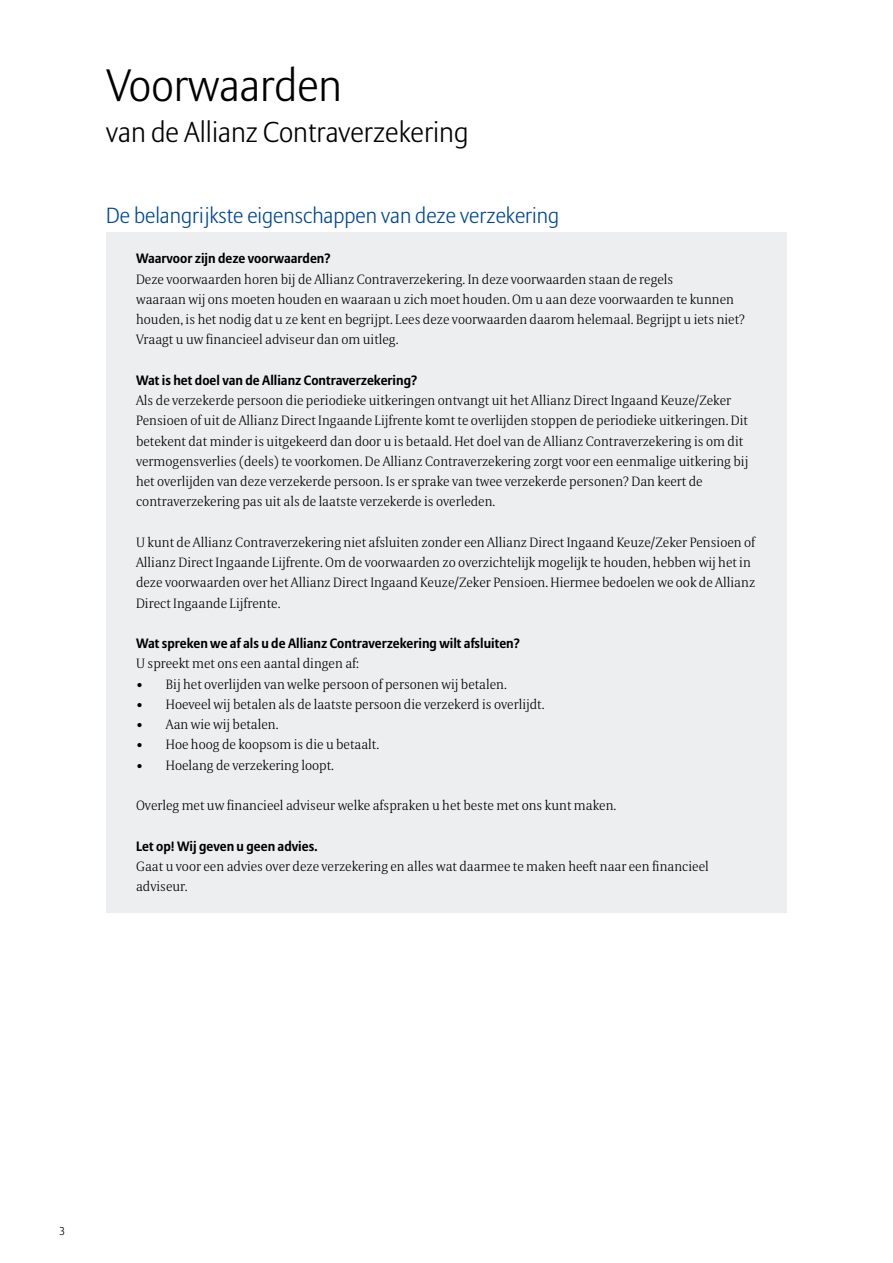
<style>
.page{position:relative;width:893px;height:1263px;background:#fff}
.page>*{position:absolute;margin:0;border:0;box-sizing:border-box;transform-origin:0 0}
.KOP{font:300 45px "Allianz Sans";color:#000}
.KOP-2{font:300 28.5px "Allianz Sans";color:#000}
.PLAT{font:300 21.75px "Allianz Sans";color:#004895}
.PLAT-2{font:300 13.5px/20.2px "Allianz Serif";color:#000}
.PLAT-3{font:700 13.5px "Allianz Sans";color:#000}
.t1{font:300 11.25px "Allianz Sans";color:#000}
</style>
<div class="page">
<div style="left:106px;top:232px;width:681px;height:681px;background:#edeeef"></div>
<p class="KOP" style="left:106px;top:59px;width:237px">Voorwaarden</p>
<p class="KOP-2" style="left:106px;top:115px;width:364px">van de Allianz Contraverzekering</p>
<p class="PLAT" style="left:106px;top:202px;width:454px">De belangrijkste eigenschappen van deze verzekering</p>
<p class="PLAT-3" style="left:136px;top:250px;width:196px">Waarvoor zijn deze voorwaarden?</p>
<p class="PLAT-2" style="left:136px;top:269px;width:539px">Deze voorwaarden horen bij de Allianz Contraverzekering. In deze voorwaarden staan de regels</p>
<p class="PLAT-2" style="left:136px;top:290px;width:610px">waaraan wij ons moeten houden en waaraan u zich moet houden. Om u aan deze voorwaarden te kunnen houden, is het nodig dat u ze kent en begrijpt. Lees deze voorwaarden daarom helemaal. Begrijpt u iets niet?<br>Vraagt u uw financieel adviseur dan om uitleg.</p>
<p class="PLAT-3" style="left:136px;top:371px;width:283px">Wat is het doel van de Allianz Contraverzekering?</p>
<p class="PLAT-2" style="left:136px;top:391px;width:614px">Als de verzekerde persoon die periodieke uitkeringen ontvangt uit het Allianz Direct Ingaand Keuze/Zeker Pensioen of uit de Allianz Direct Ingaande Lijfrente komt te overlijden stoppen de periodieke uitkeringen. Dit betekent dat minder is uitgekeerd dan door u is betaald. Het doel van de Allianz Contraverzekering is om dit vermogensverlies (deels) te voorkomen. De Allianz Contraverzekering zorgt voor een eenmalige uitkering bij het overlijden van deze verzekerde persoon. Is er sprake van twee verzekerde personen? Dan keert de</p>
<p class="PLAT-2" style="left:136px;top:492px;width:361px">contraverzekering pas uit als de laatste verzekerde is overleden.</p>
<p class="PLAT-2" style="left:136px;top:533px;width:621px">U kunt de Allianz Contraverzekering niet afsluiten zonder een Allianz Direct Ingaand Keuze/Zeker Pensioen of Allianz Direct Ingaande Lijfrente. Om de voorwaarden zo overzichtelijk mogelijk te houden, hebben wij het in deze voorwaarden over het Allianz Direct Ingaand Keuze/Zeker Pensioen. Hiermee bedoelen we ook de Allianz Direct Ingaande Lijfrente.</p>
<p class="PLAT-3" style="left:136px;top:635px;width:386px">Wat spreken we af als u de Allianz Contraverzekering wilt afsluiten?</p>
<p class="PLAT-2" style="left:136px;top:654px;width:224px">U spreekt met ons een aantal dingen af:</p>
<p class="PLAT-2" style="left:136px;top:674px;width:372px">• Bij het overlijden van welke persoon of personen wij betalen.</p>
<p class="PLAT-2" style="left:136px;top:695px;width:410px">• Hoeveel wij betalen als de laatste persoon die verzekerd is overlijdt.</p>
<p class="PLAT-2" style="left:136px;top:715px;width:144px">• Aan wie wij betalen.</p>
<p class="PLAT-2" style="left:136px;top:735px;width:245px">• Hoe hoog de koopsom is die u betaalt.</p>
<p class="PLAT-2" style="left:136px;top:755px;width:199px">• Hoelang de verzekering loopt.</p>
<p class="PLAT-2" style="left:136px;top:796px;width:482px">Overleg met uw financieel adviseur welke afspraken u het beste met ons kunt maken.</p>
<p class="PLAT-3" style="left:136px;top:837px;width:183px">Let op! Wij geven u geen advies.</p>
<p class="PLAT-2" style="left:136px;top:857px;width:574px">Gaat u voor een advies over deze verzekering en alles wat daarmee te maken heeft naar een financieel adviseur.</p>
<p class="t1" style="left:60px;top:1225px;width:7px">3</p>
</div>
